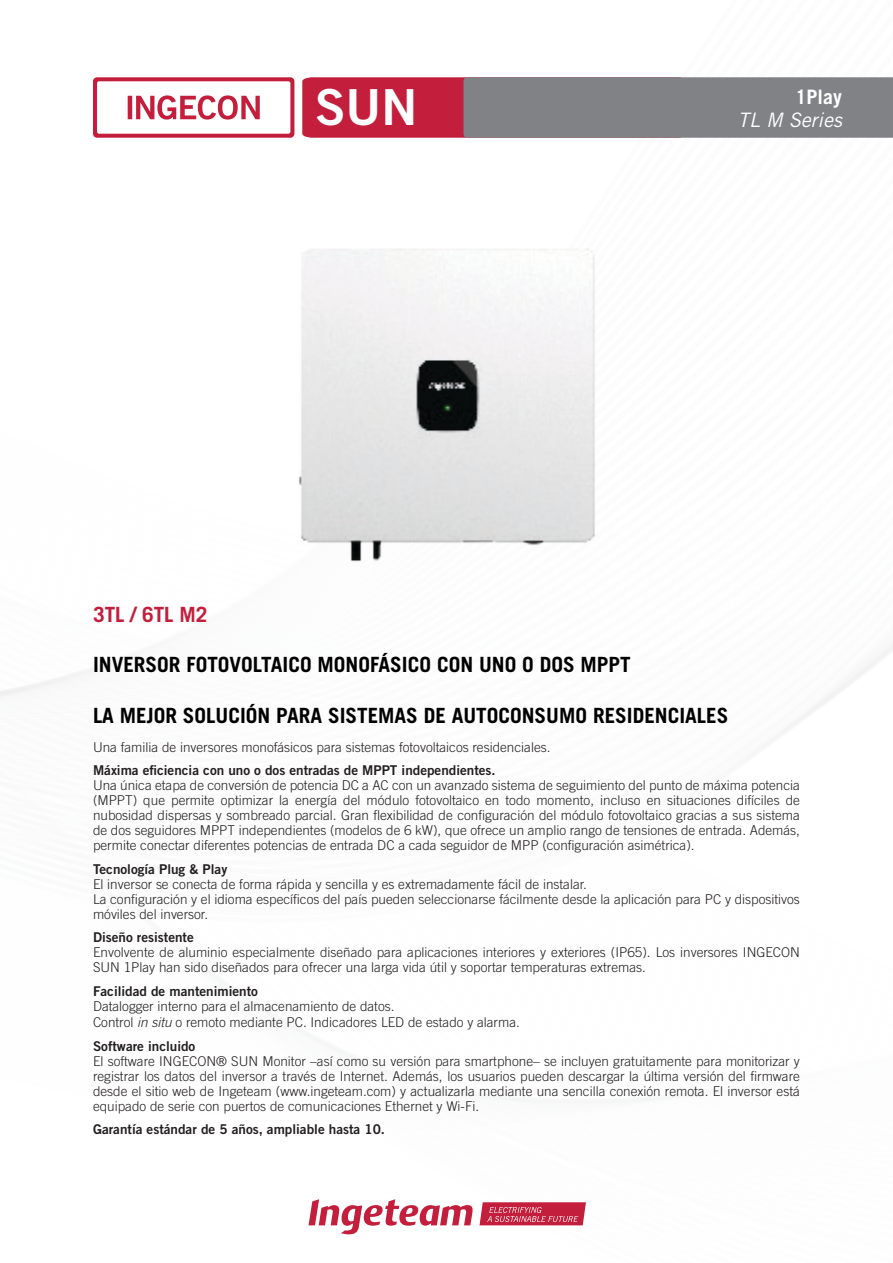
<style>
.page{position:relative;width:893px;height:1263px;background:#fff}
.page>*{position:absolute;margin:0;border:0;box-sizing:border-box;transform-origin:0 0}
.Título_2-_Cool_Gray_10{font:49.8px "Trade Gothic LT Std Bd 2";color:#fff}
.Título_3_-_Black{font:700 21px "Trade Gothic LT Std";color:#000}
.Título_3_-_Black-2{font:700 21px "Trade Gothic LT Std";color:#c31f3d}
.Título_3_-_Black-3{font:italic 19.95px "Trade Gothic LT Std";color:#fff}
.Título_3_-_Black-4{font:700 19.95px "Trade Gothic LT Std";color:#fff}
.t1{font:300 13.5px/15px "Trade Gothic LT Std";color:#231f20;text-align:justify}
.t2{font:13.5px "Trade Gothic LT Std Bd 2";color:#231f20}
.s1{font-style:italic}
</style>
<div class="page">
<div style="left:93px;top:77px;width:201px;height:61px;background:#c31f3d;border-radius:4px"></div>
<div style="left:97px;top:81px;width:193px;height:53px;background:#fff;border-radius:2px"></div>
<svg style="left:128px;top:95px;width:132px;height:25px"></svg>
<svg style="left:302px;top:77px;width:591px;height:61px;background:#936872"></svg>
<img style="left:299px;top:248px;width:296px;height:314px">
<svg style="left:308px;top:1199px;width:165px;height:35px"></svg>
<svg style="left:479px;top:1202px;width:107px;height:23px;background:#cb3e57"></svg>
<p class="Título_2-_Cool_Gray_10" style="left:315px;top:76px;width:104px">SUN</p>
<p class="Título_3_-_Black-4" style="left:795px;top:84px;width:48px">1Play</p>
<p class="Título_3_-_Black-3" style="left:738px;top:108px;width:105px">TL M Series</p>
<p class="Título_3_-_Black-2" style="left:93px;top:601px;width:116px">3TL / 6TL M2</p>
<p class="Título_3_-_Black" style="left:93px;top:652px;width:539px">INVERSOR FOTOVOLTAICO MONOFÁSICO CON UNO O DOS MPPT</p>
<p class="Título_3_-_Black" style="left:93px;top:702px;width:637px">LA MEJOR SOLUCIÓN PARA SISTEMAS DE AUTOCONSUMO RESIDENCIALES</p>
<p class="t1" style="left:93px;top:739px;width:459px">Una familia de inversores monofásicos para sistemas fotovoltaicos residenciales.</p>
<p class="t2" style="left:93px;top:762px;width:404px">Máxima eficiencia con uno o dos entradas de MPPT independientes.</p>
<p class="t1" style="left:93px;top:778px;width:708px">Una única etapa de conversión de potencia DC a AC con un avanzado sistema de seguimiento del punto de máxima potencia (MPPT) que permite optimizar la energía del módulo fotovoltaico en todo momento, incluso en situaciones difíciles de nubosidad dispersas y sombreado parcial. Gran flexibilidad de configuración del módulo fotovoltaico gracias a sus sistema de dos seguidores MPPT independientes (modelos de 6 kW), que ofrece un amplio rango de tensiones de entrada. Además, permite conectar diferentes potencias de entrada DC a cada seguidor de MPP (configuración asimétrica).</p>
<p class="t2" style="left:93px;top:861px;width:136px">Tecnología Plug &amp; Play</p>
<p class="t1" style="left:93px;top:876px;width:496px">El inversor se conecta de forma rápida y sencilla y es extremadamente fácil de instalar.</p>
<p class="t1" style="left:93px;top:891px;width:708px">La configuración y el idioma específicos del país pueden seleccionarse fácilmente desde la aplicación para PC y dispositivos móviles del inversor.</p>
<p class="t2" style="left:93px;top:929px;width:102px">Diseño resistente</p>
<p class="t1" style="left:93px;top:945px;width:708px">Envolvente de aluminio especialmente diseñado para aplicaciones interiores y exteriores (IP65). Los inversores INGECON<br>SUN 1Play han sido diseñados para ofrecer una larga vida útil y soportar temperaturas extremas.</p>
<p class="t2" style="left:93px;top:983px;width:167px">Facilidad de mantenimiento</p>
<p class="t1" style="left:93px;top:998px;width:303px">Datalogger interno para el almacenamiento de datos.</p>
<p class="t1" style="left:93px;top:1014px;width:428px">Control <span class="s1">in situ</span> o remoto mediante PC. Indicadores LED de estado y alarma.</p>
<p class="t2" style="left:93px;top:1037px;width:104px">Software incluido</p>
<p class="t1" style="left:93px;top:1053px;width:708px">El software INGECON® SUN Monitor –así como su versión para smartphone– se incluyen gratuitamente para monitorizar y registrar los datos del inversor a través de Internet. Además, los usuarios pueden descargar la última versión del firmware desde el sitio web de Ingeteam (www.ingeteam.com) y actualizarla mediante una sencilla conexión remota. El inversor está equipado de serie con puertos de comunicaciones Ethernet y Wi-Fi.</p>
<p class="t2" style="left:93px;top:1121px;width:294px">Garantía estándar de 5 años, ampliable hasta 10.</p>
</div>
